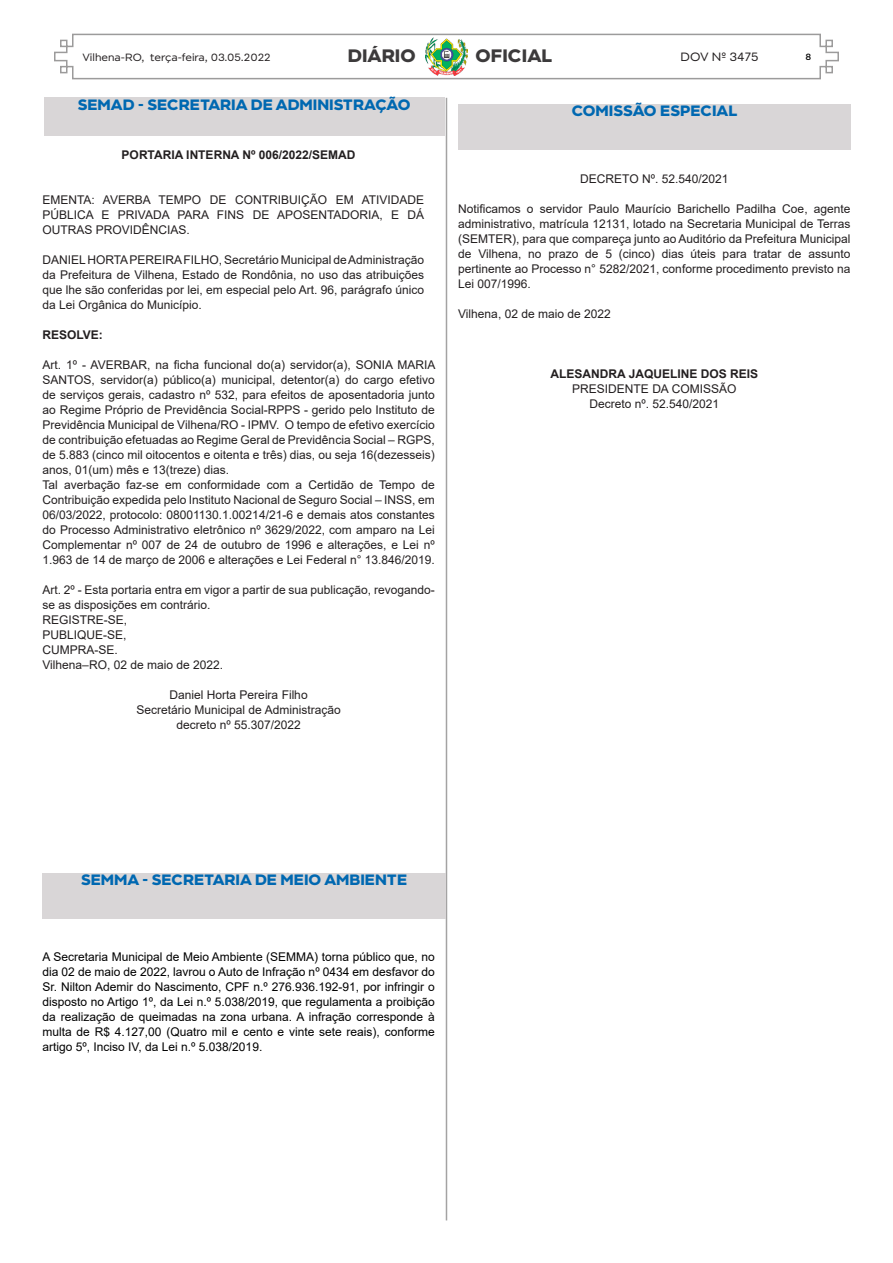
<style>
.page{position:relative;width:893px;height:1263px;background:#fff}
.page>*{position:absolute;margin:0;border:0;box-sizing:border-box;transform-origin:0 0}
.t1{font:700 18px "Modica";color:#3c3a3b}
.TÍTULO{font:700 15px "Modica";color:#0068b1}
.t2{font:12px/15px "Arial";color:#231f20;text-align:justify}
.t3{font:12px/15px "Arial";color:#000;text-align:justify}
.t4{font:700 12px "Arial";color:#231f20}
.t5{font:12px "Modica";color:#231f20}
.t6{font:10.5px "Modica";color:#231f20}
.t7{font:500 9px "Modica";color:#000}
</style>
<div class="page">
<svg style="left:54px;top:33px;width:785px;height:47px"></svg>
<img style="left:425px;top:37px;width:42px;height:39px">
<hr style="left:446px;top:98px;width:1px;height:1122px;background:#a4a3a3">
<div style="left:44px;top:98px;width:400px;height:38px;background:#d9d6d7"></div>
<div style="left:43px;top:873px;width:403px;height:45px;background:#d9d6d7"></div>
<div style="left:458px;top:104px;width:392px;height:46px;background:#d9d6d7"></div>
<p class="t6" style="left:82px;top:51px;width:190px">Vilhena-RO, terça-feira, 03.05.2022</p>
<h1 class="t1" style="left:348px;top:44px;width:69px">DIÁRIO</h1>
<h1 class="t1" style="left:476px;top:44px;width:78px">OFICIAL</h1>
<p class="t5" style="left:681px;top:50px;width:79px">DOV Nº 3475</p>
<p class="t7" style="left:805px;top:51px;width:7px">8</p>
<p class="TÍTULO" style="left:78px;top:95px;width:334px">SEMAD - SECRETARIA DE ADMINISTRAÇÃO</p>
<p class="t4" style="left:122px;top:146px;width:235px">PORTARIA INTERNA Nº 006/2022/SEMAD</p>
<p class="t2" style="left:43px;top:192px;width:383px">EMENTA: AVERBA TEMPO DE CONTRIBUIÇÃO EM ATIVIDADE PÚBLICA E PRIVADA PARA FINS DE APOSENTADORIA, E DÁ OUTRAS PROVIDÊNCIAS.</p>
<p class="t2" style="left:43px;top:252px;width:383px">DANIEL HORTA PEREIRA FILHO, Secretário Municipal de Administração da Prefeitura de Vilhena, Estado de Rondônia, no uso das atribuições que lhe são conferidas por lei, em especial pelo Art. 96, parágrafo único da Lei Orgânica do Município.</p>
<p class="t4" style="left:43px;top:326px;width:62px">RESOLVE:</p>
<p class="t2" style="left:43px;top:357px;width:394px">Art. 1º - AVERBAR, na ficha funcional do(a) servidor(a), SONIA MARIA SANTOS, servidor(a) público(a) municipal, detentor(a) do cargo efetivo de serviços gerais, cadastro nº 532, para efeitos de aposentadoria junto ao Regime Próprio de Previdência Social-RPPS - gerido pelo Instituto de Previdência Municipal de Vilhena/RO - IPMV. O tempo de efetivo exercício de contribuição efetuadas ao Regime Geral de Previdência Social – RGPS, de 5.883 (cinco mil oitocentos e oitenta e três) dias, ou seja 16(dezesseis) anos, 01(um) mês e 13(treze) dias.</p>
<p class="t2" style="left:43px;top:477px;width:394px">Tal averbação faz-se em conformidade com a Certidão de Tempo de Contribuição expedida pelo Instituto Nacional de Seguro Social – INSS, em 06/03/2022, protocolo: 08001130.1.00214/21-6 e demais atos constantes do Processo Administrativo eletrônico nº 3629/2022, com amparo na Lei Complementar nº 007 de 24 de outubro de 1996 e alterações, e Lei nº 1.963 de 14 de março de 2006 e alterações e Lei Federal n° 13.846/2019.</p>
<p class="t2" style="left:43px;top:582px;width:394px">Art. 2º - Esta portaria entra em vigor a partir de sua publicação, revogando&shy;se as disposições em contrário.</p>
<p class="t2" style="left:43px;top:612px;width:86px">REGISTRE-SE,</p>
<p class="t2" style="left:43px;top:627px;width:86px">PUBLIQUE-SE,</p>
<p class="t2" style="left:43px;top:642px;width:77px">CUMPRA-SE.</p>
<p class="t2" style="left:43px;top:657px;width:182px">Vilhena–RO, 02 de maio de 2022.</p>
<p class="t2" style="left:170px;top:687px;width:140px">Daniel Horta Pereira Filho</p>
<p class="t2" style="left:137px;top:702px;width:206px">Secretário Municipal de Administração</p>
<p class="t2" style="left:176px;top:717px;width:126px">decreto nº 55.307/2022</p>
<p class="TÍTULO" style="left:572px;top:101px;width:167px">COMISSÃO ESPECIAL</p>
<p class="t2" style="left:580px;top:171px;width:150px">DECRETO Nº. 52.540/2021</p>
<p class="t2" style="left:458px;top:201px;width:394px">Notificamos o servidor Paulo Maurício Barichello Padilha Coe, agente administrativo, matrícula 12131, lotado na Secretaria Municipal de Terras (SEMTER), para que compareça junto ao Auditório da Prefeitura Municipal de Vilhena, no prazo de 5 (cinco) dias úteis para tratar de assunto pertinente ao Processo n° 5282/2021, conforme procedimento previsto na Lei 007/1996.</p>
<p class="t2" style="left:458px;top:306px;width:154px">Vilhena, 02 de maio de 2022</p>
<p class="t4" style="left:550px;top:365px;width:209px">ALESANDRA JAQUELINE DOS REIS</p>
<p class="t2" style="left:572px;top:381px;width:166px">PRESIDENTE DA COMISSÃO</p>
<p class="t2" style="left:589px;top:396px;width:131px">Decreto nº. 52.540/2021</p>
<p class="TÍTULO" style="left:81px;top:870px;width:328px">SEMMA - SECRETARIA DE MEIO AMBIENTE</p>
<p class="t3" style="left:43px;top:950px;width:394px">A Secretaria Municipal de Meio Ambiente (SEMMA) torna público que, no dia 02 de maio de 2022, lavrou o Auto de Infração nº 0434 em desfavor do Sr. Nilton Ademir do Nascimento, CPF n.º 276.936.192-91, por infringir o disposto no Artigo 1º, da Lei n.º 5.038/2019, que regulamenta a proibição da realização de queimadas na zona urbana. A infração corresponde à multa de R$ 4.127,00 (Quatro mil e cento e vinte sete reais), conforme artigo 5º, Inciso IV, da Lei n.º 5.038/2019.</p>
</div>
